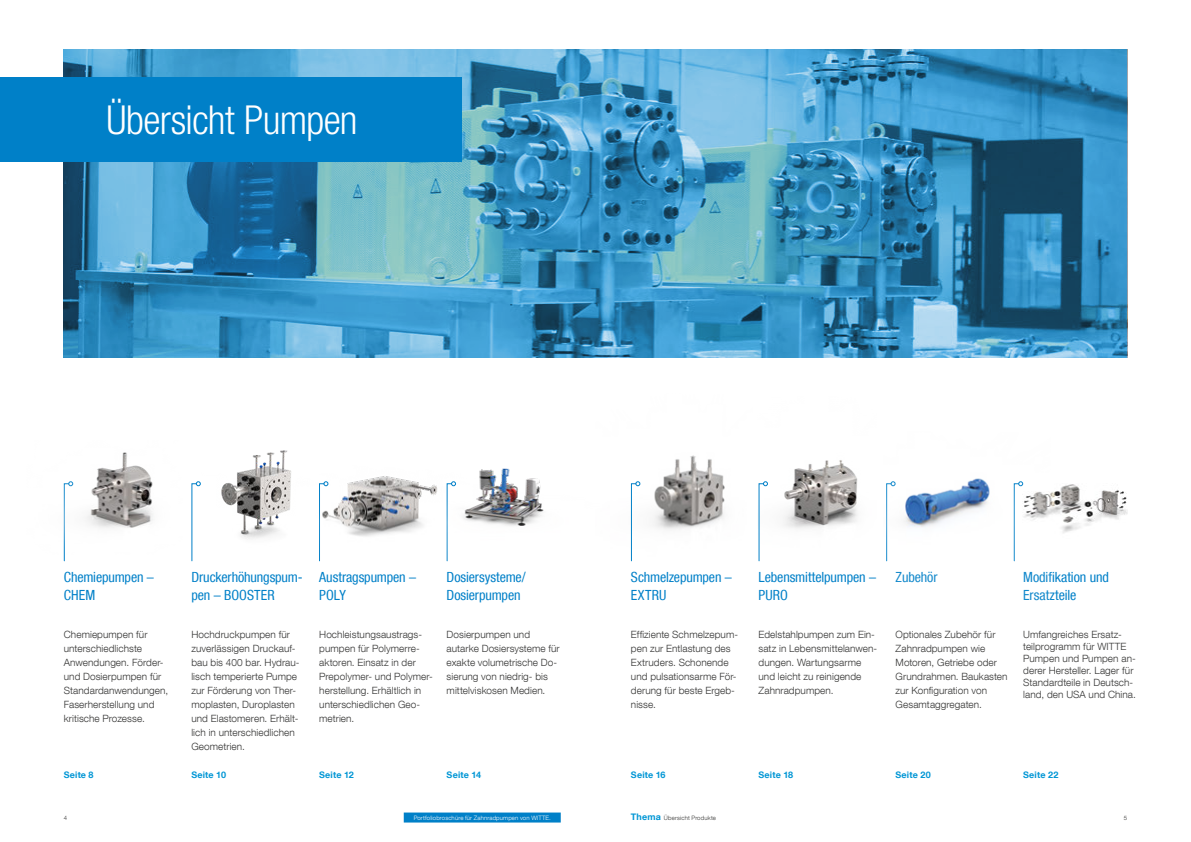
<style>
.page{position:relative;width:1191px;height:842px;background:#fff}
.page>*{position:absolute;margin:0;border:0;box-sizing:border-box;transform-origin:0 0}
.t1{font:300 condensed 40px "Helvetica Neue LT Com";letter-spacing:-.015em;color:#fff}
.t2{font:condensed 14px/18px "Helvetica Neue LT Com";letter-spacing:-.01em;color:#0080c8}
.t3{font:300 10px/14px "Helvetica Neue LT Com";letter-spacing:.01em;color:#353534}
.t4{font:700 9px "Helvetica Neue LT Com";letter-spacing:.02em;color:#0096d5}
.t5{font:300 6px "Helvetica Neue LT Com";letter-spacing:.025em;color:#fff}
.t6{font:300 6px "Helvetica Neue LT Com";letter-spacing:.025em;color:#353534}
.s1{font-weight:700;font-size:9px;color:#0096d5}
</style>
<div class="page">
<img style="left:783px;top:460px;width:75px;height:69px">
<svg style="left:64px;top:50px;width:1063px;height:308px"></svg>
<svg style="left:63px;top:555px;width:2px;height:7px"></svg>
<img style="left:1050px;top:484px;width:77px;height:49px">
<svg style="left:758px;top:481px;width:10px;height:81px"></svg>
<img style="left:640px;top:455px;width:85px;height:75px">
<svg style="left:630px;top:481px;width:10px;height:81px"></svg>
<svg style="left:191px;top:481px;width:10px;height:81px"></svg>
<div style="left:0;top:78px;width:461px;height:84px;background:#0080c8"></div>
<img style="left:886px;top:478px;width:164px;height:84px">
<img style="left:63px;top:452px;width:90px;height:103px">
<img style="left:484px;top:468px;width:60px;height:58px">
<img style="left:319px;top:469px;width:165px;height:93px">
<img style="left:221px;top:450px;width:70px;height:89px">
<div style="left:404px;top:812px;width:157px;height:10px;background:#0080c8"></div>
<h1 class="t1" style="left:106px;top:96px;width:253px">Übersicht Pumpen</h1>
<h2 class="t2" style="left:64px;top:568px;width:92px">Chemiepumpen –<br>CHEM</h2>
<p class="t3" style="left:64px;top:627px;width:106px">Chemiepumpen für unterschiedlichste<br>Anwendungen. Förder&shy;und Dosierpumpen für<br>Standardanwendungen,<br>Faserherstellung und kritische Prozesse.</p>
<p class="t4" style="left:64px;top:769px;width:31px">Seite 8</p>
<h2 class="t2" style="left:191px;top:568px;width:113px">Druckerhöhungspum&shy;pen – BOOSTER</h2>
<p class="t3" style="left:191px;top:627px;width:110px">Hochdruckpumpen für zuverlässigen Druckauf&shy;bau bis 400 bar. Hydrau&shy;lisch temperierte Pumpe zur Förderung von Ther&shy;moplasten, Duroplasten und Elastomeren. Erhält&shy;lich in unterschiedlichen<br>Geometrien.</p>
<p class="t4" style="left:191px;top:769px;width:36px">Seite 10</p>
<h2 class="t2" style="left:319px;top:568px;width:98px">Austragspumpen –<br>POLY</h2>
<p class="t3" style="left:319px;top:627px;width:115px">Hochleistungsaustrags&shy;pumpen für Polymerre&shy;aktoren. Einsatz in der<br>Prepolymer- und Polymer&shy;herstellung. Erhältlich in unterschiedlichen Geo&shy;metrien.</p>
<h2 class="t2" style="left:446px;top:568px;width:81px">Dosiersysteme/<br>Dosierpumpen</h2>
<p class="t3" style="left:446px;top:627px;width:115px">Dosierpumpen und autarke Dosiersysteme für exakte volumetrische Do&shy;sierung von niedrig- bis mittelviskosen Medien.</p>
<p class="t4" style="left:319px;top:769px;width:36px">Seite 12</p>
<p class="t4" style="left:446px;top:769px;width:36px">Seite 14</p>
<h2 class="t2" style="left:631px;top:568px;width:102px">Schmelzepumpen –<br>EXTRU</h2>
<p class="t3" style="left:631px;top:627px;width:109px">Effiziente Schmelzepum&shy;pen zur Entlastung des<br>Extruders. Schonende und pulsationsarme För&shy;derung für beste Ergeb&shy;nisse.</p>
<h2 class="t2" style="left:758px;top:568px;width:119px">Lebensmittelpumpen –<br>PURO</h2>
<p class="t3" style="left:758px;top:627px;width:120px">Edelstahlpumpen zum Ein&shy;satz in Lebensmittelanwen&shy;dungen. Wartungsarme und leicht zu reinigende<br>Zahnradpumpen.</p>
<h2 class="t2" style="left:895px;top:568px;width:43px">Zubehör</h2>
<p class="t3" style="left:895px;top:627px;width:114px">Optionales Zubehör für<br>Zahnradpumpen wie<br>Motoren, Getriebe oder<br>Grundrahmen. Baukasten zur Konfiguration von<br>Gesamtaggregaten.</p>
<h2 class="t2" style="left:1023px;top:568px;width:87px">Modifikation und<br>Ersatzteile</h2>
<p class="t3" style="left:1023px;top:628px;width:114px;line-height:12px">Umfangreiches Ersatz&shy;teilprogramm für WITTE<br>Pumpen und Pumpen an&shy;derer Hersteller. Lager für<br>Standardteile in Deutsch&shy;land, den USA und China.</p>
<p class="t4" style="left:631px;top:769px;width:36px">Seite 16</p>
<p class="t4" style="left:758px;top:769px;width:36px">Seite 18</p>
<p class="t4" style="left:895px;top:769px;width:37px">Seite 20</p>
<p class="t4" style="left:1023px;top:769px;width:37px">Seite 22</p>
<p class="t6" style="left:64px;top:814px;width:5px">4</p>
<p class="t5" style="left:414px;top:814px;width:139px">Portfoliobroschüre für Zahnradpumpen von WITTE.</p>
<p class="t6" style="left:631px;top:814px;width:86px"><span class="s1">Thema</span> Übersicht Produkte</p>
<p class="t6" style="left:1123px;top:814px;width:5px">5</p>
</div>
